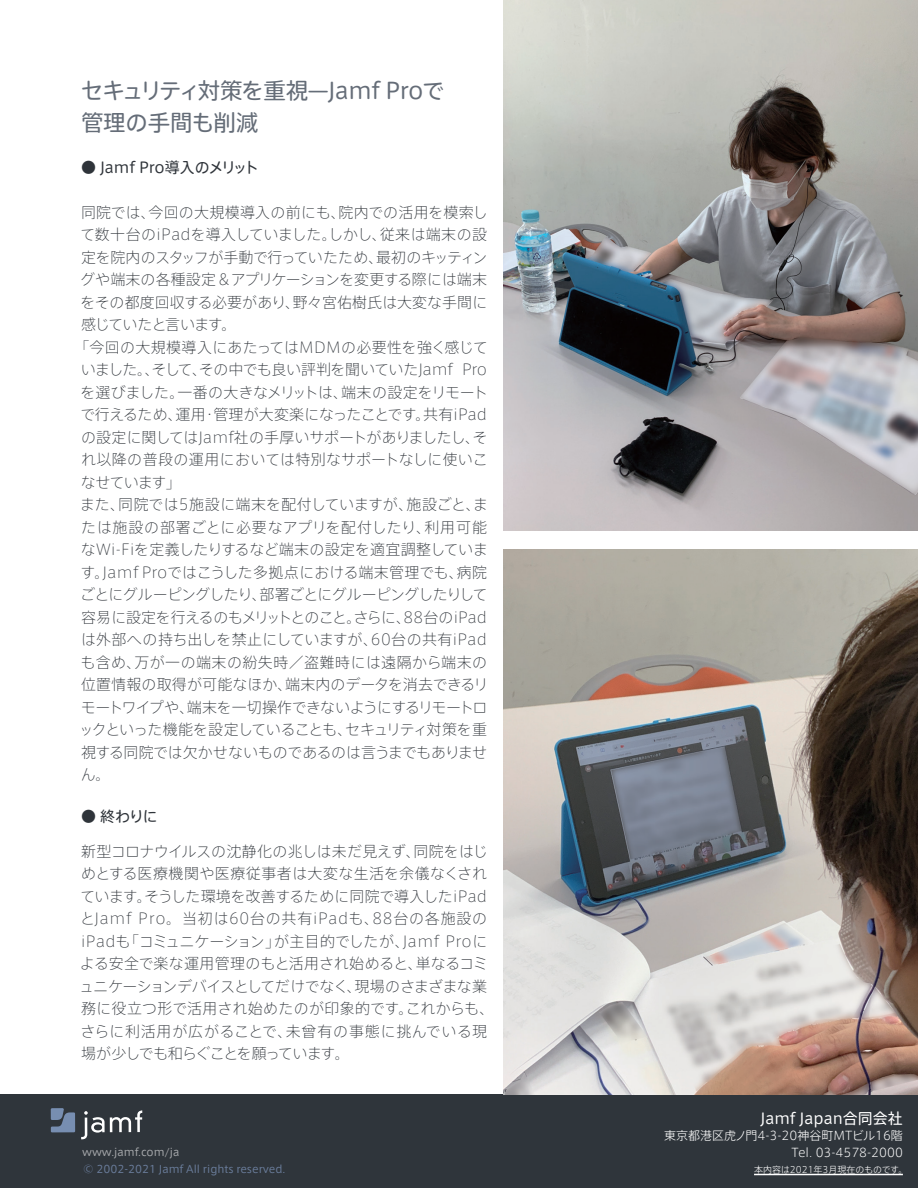
<style>
.page{position:relative;width:918px;height:1188px;background:#fff}
.page>*{position:absolute;margin:0;border:0;box-sizing:border-box;transform-origin:0 0}
.t1{font:22.5px/31.5px "Axis Round 100 Std N R";letter-spacing:-.03em;color:#656d78}
.t2{font:15px/22.5px "Axis Round 100 Std N EL";letter-spacing:-.005em;color:#2f343a}
.t3{font:15px "Axis Round 100 Std N EL";letter-spacing:.015em;color:#2f343a}
.t4{font:15px "Axis Round 100 Std N EL";letter-spacing:-.035em;color:#2f343a}
.t5{font:15px "Axis Round 100 Std N EL";letter-spacing:-.03em;color:#2f343a}
.t6{font:15px "Axis Round 100 Std N EL";letter-spacing:-.05em;color:#2f343a}
.t7{font:15px "Axis Round 100 Std N EL";letter-spacing:-.06em;color:#2f343a}
.t8{font:15px "Axis Round 100 Std N EL";letter-spacing:.025em;color:#2f343a}
.t9{font:15px "Axis Round 100 Std N EL";letter-spacing:.02em;color:#2f343a}
.t10{font:15px "Axis Round 100 Std N EL";letter-spacing:.045em;color:#2f343a}
.t11{font:15px "Axis Round 100 Std N EL";letter-spacing:.03em;color:#2f343a}
.t12{font:15px "Axis Round 100 Std N R";letter-spacing:-.02em;color:#2f343a}
.t13{font:15px "Axis Round 100 Std N R";color:#fff}
.t14{font:15px "Axis Round 100 Std N EL";letter-spacing:-.075em;color:#2f343a}
.t15{font:12px/16.5px "Axis Round 100 Std N L";color:#fff;text-align:right}
.t16{font:10.5px "Axis Round 100 Std N R";color:#788eb2}
.t17{font:10.5px "Axis Round 100 Std N R";color:#a7a9ac}
.t18{font:9px "Axis Round 100 Std N L";color:#fff}
.s1{font-family:"Axis Round 100 Std N UL"}
</style>
<div class="page">
<div style="left:0;top:1094px;width:918px;height:94px;background:#2f353b"></div>
<hr style="left:754px;top:1174px;width:149px;height:1px;background:#fff">
<svg style="left:51px;top:1108px;width:24px;height:24px"></svg>
<svg style="left:81px;top:1110px;width:61px;height:29px"></svg>
<img style="left:503px;top:550px;width:415px;height:544px">
<img style="left:503px;top:0;width:415px;height:531px">
<h1 class="t1" style="left:81px;top:74px;width:366px">セキュリティ対策を重視—Jamf Proで管理の手間も削減</h1>
<p class="t12" style="left:81px;top:156px;width:179px"><span class="s1">●</span> Jamf Pro導入のメリット</p>
<p class="t3" style="left:81px;top:201px;width:408px">同院では、今回の大規模導入の前にも、院内での活用を模索し</p>
<p class="t3" style="left:80px;top:224px;width:408px">て数十台のiPadを導入していました。しかし、従来は端末の設</p>
<p class="t5" style="left:81px;top:246px;width:408px">定を院内のスタッフが手動で行っていたため、最初のキッティン</p>
<p class="t2" style="left:80px;top:268px;width:408px">グや端末の各種設定＆アプリケーションを変更する際には端末</p>
<p class="t2" style="left:81px;top:290px;width:408px">をその都度回収する必要があり、野々宮佑樹氏は大変な手間に</p>
<p class="t14" style="left:81px;top:314px;width:157px">感じていたと言います。</p>
<p class="t8" style="left:74px;top:336px;width:415px">「今回の大規模導入にあたってはMDMの必要性を強く感じて</p>
<p class="t4" style="left:81px;top:359px;width:408px">いました。、そして、その中でも良い評判を聞いていたJamf Pro</p>
<p class="t2" style="left:81px;top:380px;width:409px">を選びました。一番の大きなメリットは、端末の設定をリモート</p>
<p class="t2" style="left:80px;top:403px;width:408px">で行えるため、運用・管理が大変楽になったことです。共有iPad</p>
<p class="t2" style="left:81px;top:425px;width:408px">の設定に関してはJamf社の手厚いサポートがありましたし、そ</p>
<p class="t9" style="left:81px;top:449px;width:408px">れ以降の普段の運用においては特別なサポートなしに使いこ</p>
<p class="t2" style="left:81px;top:470px;width:101px">なせています」</p>
<p class="t2" style="left:80px;top:493px;width:409px">また、同院では5施設に端末を配付していますが、施設ごと、ま</p>
<p class="t10" style="left:81px;top:516px;width:408px">たは施設の部署ごとに必要なアプリを配付したり、利用可能</p>
<p class="t2" style="left:81px;top:538px;width:409px">なWi-Fiを定義したりするなど端末の設定を適宜調整していま</p>
<p class="t2" style="left:80px;top:560px;width:408px">す。Jamf Proではこうした多拠点における端末管理でも、病院</p>
<p class="t6" style="left:80px;top:584px;width:409px">ごとにグルーピングしたり、部署ごとにグルーピングしたりして</p>
<p class="t2" style="left:81px;top:605px;width:408px">容易に設定を行えるのもメリットとのこと。さらに、88台のiPad</p>
<p class="t3" style="left:81px;top:629px;width:408px">は外部への持ち出しを禁止にしていますが、60台の共有iPad</p>
<p class="t11" style="left:81px;top:651px;width:408px">も含め、万が一の端末の紛失時／盗難時には遠隔から端末の</p>
<p class="t2" style="left:81px;top:673px;width:409px">位置情報の取得が可能なほか、端末内のデータを消去できるリ</p>
<p class="t4" style="left:81px;top:696px;width:408px">モートワイプや、端末を一切操作できないようにするリモートロ</p>
<p class="t7" style="left:79px;top:719px;width:410px">ックといった機能を設定していることも、セキュリティ対策を重</p>
<p class="t5" style="left:81px;top:741px;width:408px">視する同院では欠かせないものであるのは言うまでもありませ</p>
<p class="t2" style="left:81px;top:763px;width:31px">ん。</p>
<p class="t12" style="left:81px;top:806px;width:78px">● 終わりに</p>
<p class="t2" style="left:79px;top:839px;width:417px">新型コロナウイルスの沈静化の兆しは未だ見えず、同院をはじめとする医療機関や医療従事者は大変な生活を余儀なくされています。そうした環境を改善するために同院で導入したiPadとJamf Pro。当初は60台の共有iPadも、88台の各施設のiPadも「コミュニケーション」が主目的でしたが、Jamf Proによる安全で楽な運用管理のもと活用され始めると、単なるコミュニケーションデバイスとしてだけでなく、現場のさまざまな業務に役立つ形で活用され始めたのが印象的です。これからも、さらに利活用が広がることで、未曾有の事態に挑んでいる現場が少しでも和らぐことを願っています。</p>
<p class="t17" style="left:82px;top:1144px;width:99px">www.jamf.com/ja</p>
<p class="t16" style="left:83px;top:1161px;width:204px">© 2002-2021 Jamf All rights reserved.</p>
<p class="t13" style="left:760px;top:1107px;width:144px">Jamf Japan合同会社</p>
<p class="t15" style="left:664px;top:1127px;width:240px">東京都港区虎ノ門4-3-20神谷町MTビル16階<br>Tel. 03-4578-2000</p>
<p class="t18" style="left:754px;top:1163px;width:155px">本内容は2021年3月現在のものです。</p>
</div>
